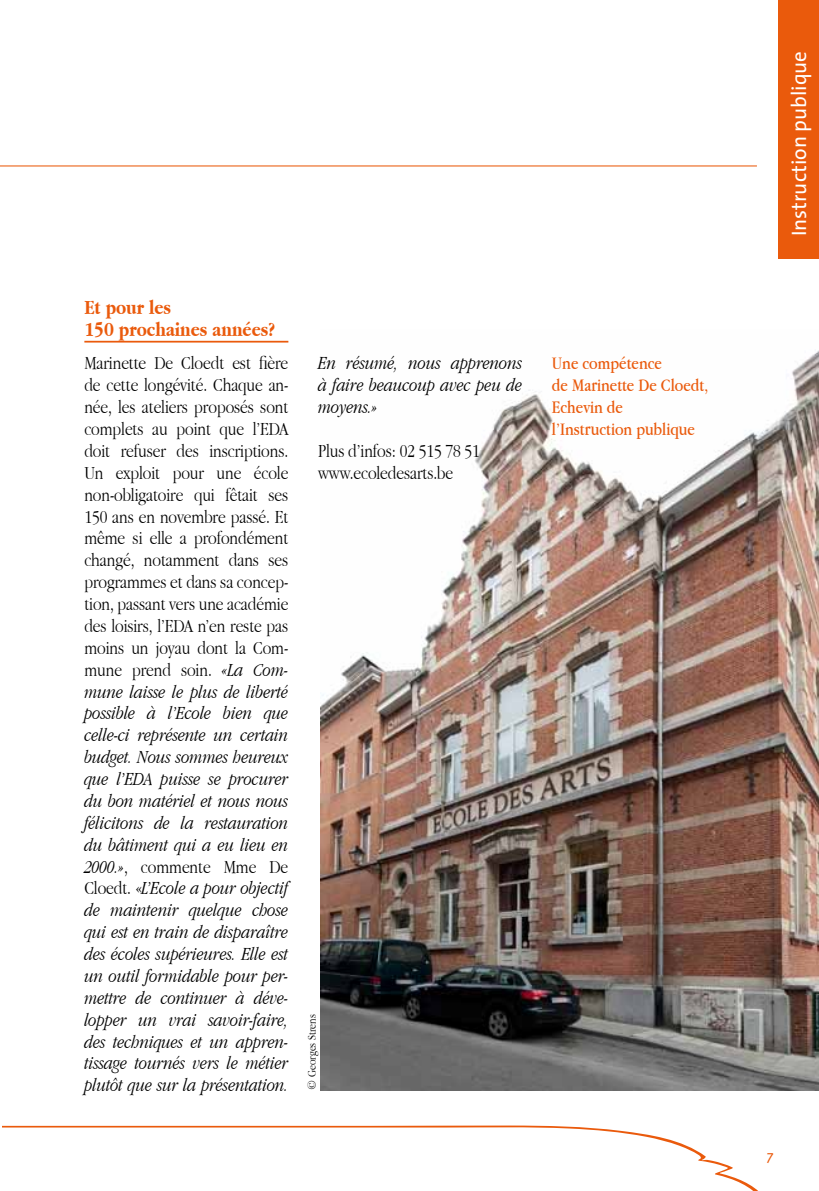
<style>
.page{position:relative;width:819px;height:1191px;background:#fff}
.page>*{position:absolute;margin:0;border:0;box-sizing:border-box;transform-origin:0 0}
.t1{font:700 21px/21.9px "Apple Garamond";color:#ea5a0c}
.t2{font:21px "The Sans";color:#fff}
.t3{font:italic 300 19.25px/21.9px "Apple Garamond";letter-spacing:-.005em;color:#000;text-align:justify}
.t4{font:300 19.25px/21.9px "Apple Garamond";letter-spacing:-.005em;color:#000}
.t5{font:18.38px/21.9px "Apple Garamond";color:#ea5a0c}
.t6{font:15.75px "Perspective Sans";color:#ea5a0c}
.t7{font:300 12.25px "Apple Garamond";color:#000}
.s1{font-style:normal}
</style>
<div class="page">
<svg style="left:2px;top:1125px;width:756px;height:66px"></svg>
<img style="left:320px;top:350px;width:499px;height:740px">
<hr style="left:0;top:165px;width:756px;height:1px;background:#ea5a0c">
<hr style="left:84px;top:341px;width:204px;height:1px;background:#ea5a0c">
<div style="left:778px;top:0;width:41px;height:259px;background:#ea5a0c"></div>
<p class="t1" style="left:84px;top:296px;width:192px">Et pour les<br>150 prochaines années?</p>
<p class="t3" style="left:84px;top:352px;width:206px"><span class="s1">Marinette De Cloedt est fière de cette longévité. Chaque an&shy;née, les ateliers proposés sont complets au point que l’EDA doit refuser des inscriptions.<br>Un exploit pour une école non-obligatoire qui fêtait ses 150 ans en novembre passé. Et même si elle a profondément changé, notamment dans ses programmes et dans sa concep&shy;tion, passant vers une académie des loisirs, l’EDA n’en reste pas moins un joyau dont la Com&shy;mune prend soin.</span> «La Com&shy;mune laisse le plus de liberté possible à l’Ecole bien que celle-ci représente un certain budget. Nous sommes heureux que l’EDA puisse se procurer du bon matériel et nous nous félicitons de la restauration du bâtiment qui a eu lieu en 2000.»<span class="s1">, commente Mme De Cloedt. «</span>L’Ecole a pour objectif de maintenir quelque chose qui est en train de disparaître des écoles supérieures. Elle est un outil formidable pour per&shy;mettre de continuer à déve&shy;lopper un vrai savoir-faire, des techniques et un appren&shy;tissage tournés vers le métier plutôt que sur la présentation.</p>
<p class="t3" style="left:318px;top:352px;width:205px">En résumé, nous apprenons à faire beaucoup avec peu de moyens.»</p>
<p class="t4" style="left:318px;top:439px;width:163px">Plus d’infos: 02 515 78 51 www.ecoledesarts.be</p>
<p class="t7" style="left:304px;top:1089px;width:77px;rotate:-90deg">© Georges Strens</p>
<p class="t5" style="left:552px;top:352px;width:158px">Une compétence<br>de Marinette De Cloedt,<br>Echevin de<br>l’Instruction publique</p>
<p class="t2" style="left:781px;top:236px;width:187px;rotate:-90deg">Instruction publique</p>
<p class="t6" style="left:766px;top:1147px;width:9px">7</p>
</div>
